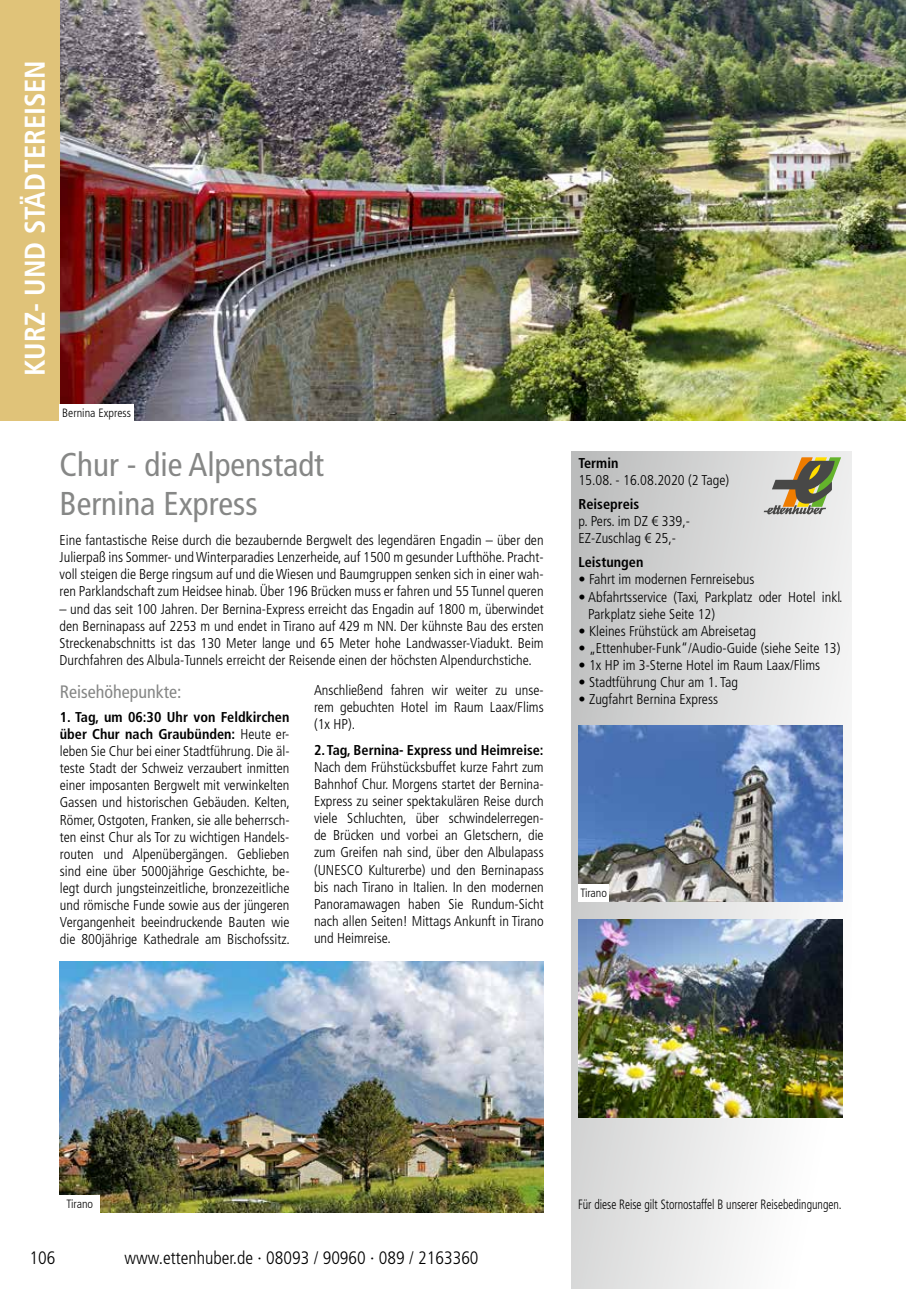
<style>
.page{position:relative;width:906px;height:1289px;background:#fff}
.page>*{position:absolute;margin:0;border:0;box-sizing:border-box;transform-origin:0 0}
.t1{font:condensed 33px/39.6px "Frutiger LT Pro";color:#868786}
.t2{font:700 condensed 28.5px "Frutiger LT Pro";color:#fff}
.t3{font:300 condensed 18px "Frutiger LT Pro";color:#000}
.t4{font:condensed 18px "Frutiger LT Pro";color:#868786}
.t5{font:300 condensed 14.25px/17.1px "Frutiger LT Pro";color:#000;text-align:justify}
.t6{font:700 condensed 14.25px "Frutiger LT Pro";color:#000}
.t7{font:300 condensed 13.5px "Frutiger LT Pro";color:#000;scale:.87 1}
.t8{font:300 condensed 12px "Frutiger LT Pro";color:#000}
.s1{font-weight:700}
</style>
<div class="page">
<svg style="left:571px;top:451px;width:280px;height:837px"></svg>
<img style="left:60px;top:0;width:846px;height:421px">
<img style="left:60px;top:961px;width:484px;height:251px">
<img style="left:578px;top:725px;width:264px;height:176px">
<img style="left:578px;top:919px;width:264px;height:198px">
<div style="left:0;top:0;width:60px;height:422px;background:#e0c379"></div>
<svg style="left:763px;top:457px;width:78px;height:57px;background:#a6a288"></svg>
<div style="left:60px;top:1195px;width:40px;height:17px;background:#fff"></div>
<div style="left:578px;top:884px;width:31px;height:17px;background:#fff"></div>
<div style="left:60px;top:405px;width:74px;height:17px;background:#fff"></div>
<h2 class="t2" style="left:18px;top:375px;width:317px;rotate:-90deg">KURZ- UND STÄDTEREISEN</h2>
<p class="t8" style="left:62px;top:406px;width:70px">Bernina Express</p>
<h1 class="t1" style="left:60px;top:444px;width:266px">Chur - die Alpenstadt<br>Bernina Express</h1>
<p class="t5" style="left:60px;top:532px;width:486px">Eine fantastische Reise durch die bezaubernde Bergwelt des legendären Engadin – über den Julierpaß ins Sommer- und Winterparadies Lenzerheide, auf 1500 m gesunder Lufthöhe. Pracht&shy;voll steigen die Berge ringsum auf und die Wiesen und Baumgruppen senken sich in einer wah&shy;ren Parklandschaft zum Heidsee hinab. Über 196 Brücken muss er fahren und 55 Tunnel queren</p>
<p class="t5" style="left:60px;top:600px;width:486px">– und das seit 100 Jahren. Der Bernina-Express erreicht das Engadin auf 1800 m, überwindet den Berninapass auf 2253 m und endet in Tirano auf 429 m NN. Der kühnste Bau des ersten Streckenabschnitts ist das 130 Meter lange und 65 Meter hohe Landwasser-Viadukt. Beim Durchfahren des Albula-Tunnels erreicht der Reisende einen der höchsten Alpendurchstiche.</p>
<p class="t4" style="left:60px;top:681px;width:123px">Reisehöhepunkte:</p>
<p class="t5" style="left:60px;top:708px;width:232px"><span class="s1">1. Tag, um 06:30 Uhr von Feldkirchen über Chur nach Graubünden:</span> Heute er&shy;leben Sie Chur bei einer Stadtführung. Die äl&shy;teste Stadt der Schweiz verzaubert inmitten einer imposanten Bergwelt mit verwinkelten Gassen und historischen Gebäuden. Kelten, Römer, Ostgoten, Franken, sie alle beherrsch&shy;ten einst Chur als Tor zu wichtigen Handels&shy;routen und Alpenübergängen. Geblieben sind eine über 5000jährige Geschichte, be&shy;legt durch jungsteinzeitliche, bronzezeitliche und römische Funde sowie aus der jüngeren Vergangenheit beeindruckende Bauten wie die 800jährige Kathedrale am Bischofssitz.</p>
<p class="t5" style="left:314px;top:681px;width:231px">Anschließend fahren wir weiter zu unse&shy;rem gebuchten Hotel im Raum Laax/Flims (1x HP).</p>
<p class="t6" style="left:314px;top:741px;width:231px">2. Tag, Bernina- Express und Heimreise:</p>
<p class="t5" style="left:314px;top:758px;width:231px">Nach dem Frühstücksbuffet kurze Fahrt zum Bahnhof Chur. Morgens startet der Bernina-Express zu seiner spektakulären Reise durch viele Schluchten, über schwindelerregen&shy;de Brücken und vorbei an Gletschern, die zum Greifen nah sind, über den Albulapass (UNESCO Kulturerbe) und den Berninapass bis nach Tirano in Italien. In den modernen Panoramawagen haben Sie Rundum-Sicht nach allen Seiten! Mittags Ankunft in Tirano und Heimreise.</p>
<p class="t6" style="left:578px;top:454px;width:41px">Termin</p>
<p class="t5" style="left:578px;top:472px;width:152px">15.08. - 16.08.2020 (2 Tage)</p>
<p class="t6" style="left:578px;top:495px;width:62px">Reisepreis</p>
<p class="t5" style="left:578px;top:513px;width:113px">p. Pers. im DZ € 339,-<br>EZ-Zuschlag € 25,-</p>
<p class="t6" style="left:578px;top:554px;width:66px">Leistungen</p>
<p class="t5" style="left:578px;top:571px;width:178px">• Fahrt im modernen Fernreisebus</p>
<p class="t5" style="left:588px;top:588px;width:256px;text-indent:-10px">• Abfahrtsservice (Taxi, Parkplatz oder Hotel inkl.<br>Parkplatz siehe Seite 12)</p>
<p class="t5" style="left:578px;top:622px;width:179px">• Kleines Frühstück am Abreisetag</p>
<p class="t5" style="left:578px;top:639px;width:263px">• „Ettenhuber-Funk“/Audio-Guide (siehe Seite 13)</p>
<p class="t5" style="left:578px;top:656px;width:243px">• 1x HP im 3-Sterne Hotel im Raum Laax/Flims</p>
<p class="t5" style="left:578px;top:673px;width:161px">• Stadtführung Chur am 1. Tag</p>
<p class="t5" style="left:578px;top:691px;width:141px">• Zugfahrt Bernina Express</p>
<p class="t8" style="left:580px;top:886px;width:28px">Tirano</p>
<p class="t8" style="left:66px;top:1197px;width:28px">Tirano</p>
<p class="t3" style="left:29px;top:1247px;width:27px">106</p>
<p class="t3" style="left:125px;top:1247px;width:355px">www.ettenhuber.de · 08093 / 90960 · 089 / 2163360</p>
<p class="t7" style="left:578px;top:1196px;width:305px">Für diese Reise gilt Stornostaffel B unserer Reisebedingungen.</p>
</div>
